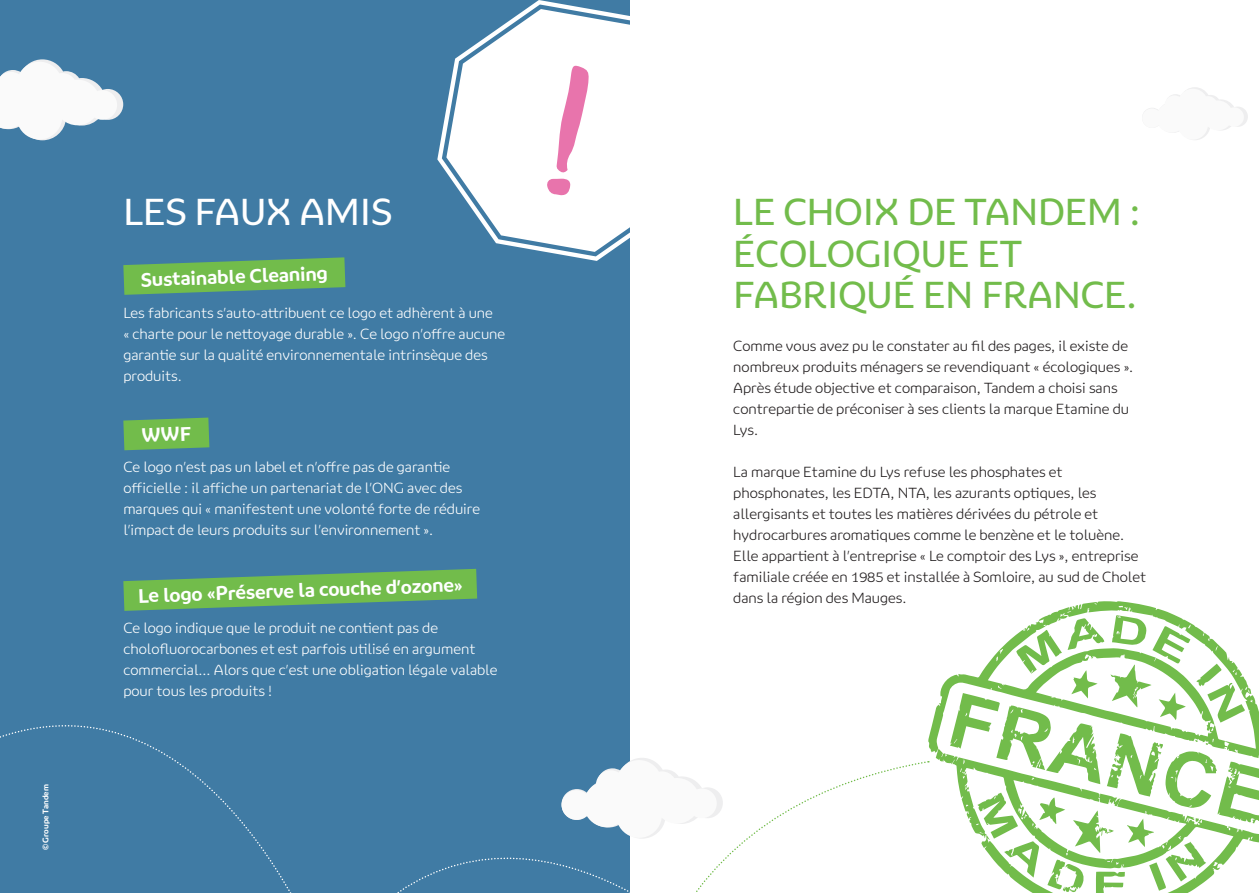
<style>
.page{position:relative;width:1259px;height:893px;background:#fff}
.page>*{position:absolute;margin:0;border:0;box-sizing:border-box;transform-origin:0 0}
.t1{font:34.5px/41.4px "Ringo";color:#72bc4b}
.t2{font:34.5px "Ringo";color:#fff}
.t3{font:700 18px "Ringo";color:#fff}
.t4{font:300 13.5px/21px "Ringo";color:#231f20}
.t5{font:300 13.5px/21px "Ringo";color:#fff}
.t6{font:700 7.5px "Ringo";color:#fff}
</style>
<div class="page">
<div style="left:0;top:0;width:629px;height:893px;background:#407ba4"></div>
<svg style="left:123px;top:257px;width:222px;height:38px"></svg>
<svg style="left:123px;top:569px;width:354px;height:42px"></svg>
<svg style="left:437px;top:0;width:193px;height:261px;fill:#fff"></svg>
<svg style="left:546px;top:64px;width:43px;height:132px;background:#f6cde1"></svg>
<svg style="left:397px;top:754px;width:233px;height:139px"></svg>
<svg style="left:0;top:725px;width:292px;height:168px"></svg>
<svg style="left:0;top:59px;width:123px;height:81px"></svg>
<svg style="left:928px;top:601px;width:246px;height:163px"></svg>
<svg style="left:950px;top:615px;width:309px;height:278px"></svg>
<svg style="left:1144px;top:87px;width:104px;height:53px"></svg>
<svg style="left:561px;top:758px;width:368px;height:135px"></svg>
<svg style="left:123px;top:418px;width:86px;height:32px;background:#6db652"></svg>
<p class="t6" style="left:41px;top:850px;width:68px;rotate:-90deg">© Groupe Tandem</p>
<h1 class="t2" style="left:123px;top:190px;width:270px">LES FAUX AMIS</h1>
<h2 class="t3" style="left:141px;top:268px;width:188px;rotate:-2deg">Sustainable Cleaning</h2>
<p class="t5" style="left:123px;top:302px;width:383px">Les fabricants s’auto-attribuent ce logo et adhèrent à une<br>« charte pour le nettoyage durable ». Ce logo n’offre aucune garantie sur la qualité environnementale intrinsèque des produits.</p>
<p class="t5" style="left:123px;top:456px;width:358px">Ce logo n’est pas un label et n’offre pas de garantie officielle : il affiche un partenariat de l’ONG avec des marques qui « manifestent une volonté forte de réduire l’impact de leurs produits sur l’environnement ».</p>
<h2 class="t3" style="left:138px;top:585px;width:326px;rotate:-2deg">Le logo «Préserve la couche d’ozone»</h2>
<p class="t5" style="left:123px;top:617px;width:375px">Ce logo indique que le produit ne contient pas de cholofluorocarbones et est parfois utilisé en argument commercial... Alors que c’est une obligation légale valable pour tous les produits !</p>
<h1 class="t1" style="left:733px;top:191px;width:408px">LE CHOIX DE TANDEM :<br>ÉCOLOGIQUE ET<br>FABRIQUÉ EN FRANCE.</h1>
<p class="t4" style="left:733px;top:335px;width:401px">Comme vous avez pu le constater au fil des pages, il existe de nombreux produits ménagers se revendiquant « écologiques ».<br>Après étude objective et comparaison, Tandem a choisi sans contrepartie de préconiser à ses clients la marque Etamine du Lys.</p>
<p class="t4" style="left:733px;top:461px;width:414px">La marque Etamine du Lys refuse les phosphates et phosphonates, les EDTA, NTA, les azurants optiques, les allergisants et toutes les matières dérivées du pétrole et hydrocarbures aromatiques comme le benzène et le toluène.<br>Elle appartient à l’entreprise « Le comptoir des Lys », entreprise familiale créée en 1985 et installée à Somloire, au sud de Cholet dans la région des Mauges.</p>
</div>
